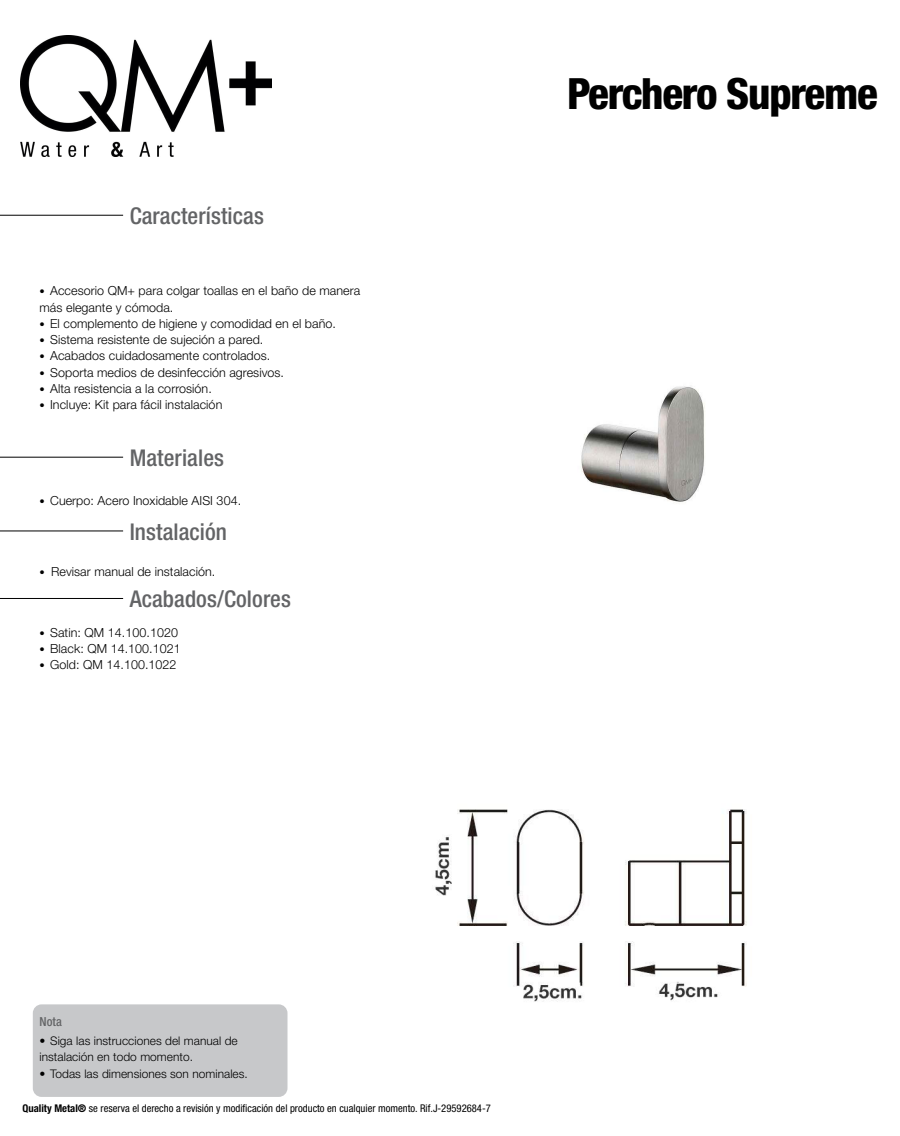
<style>
.page{position:relative;width:900px;height:1136px;background:#fff}
.page>*{position:absolute;margin:0;border:0;box-sizing:border-box;transform-origin:0 0}
.t1{font:800 condensed 43.12px "Helvetica Neue LT Std";letter-spacing:-.03em;color:#000}
.t2{font:500 condensed 23.12px "Helvetica Neue LT Std";letter-spacing:.005em;color:#636466}
.t3{font:300 12.5px/16.2px "Helvetica Neue LT Std";letter-spacing:.005em;color:#000}
.t4{font:500 condensed 12.5px "Helvetica Neue LT Std";color:#636466}
.t5{font:300 11.88px/16.2px "Helvetica Neue LT Std";letter-spacing:.005em;color:#000}
.t6{font:condensed 10.62px "Helvetica Neue LT Std";color:#000}
.s1{font-size:10.62px}
.s2{font-weight:700}
</style>
<div class="page">
<hr style="left:0;top:215px;width:123px;height:1px;background:#000">
<hr style="left:0;top:457px;width:123px;height:1px;background:#000">
<hr style="left:0;top:530px;width:123px;height:1px;background:#000">
<hr style="left:0;top:598px;width:123px;height:1px;background:#000">
<div style="left:33px;top:1004px;width:255px;height:93px;background:#c7c8ca;border-radius:9px"></div>
<img style="left:20px;top:35px;width:251px;height:121px">
<img style="left:581px;top:386px;width:124px;height:116px">
<img style="left:435px;top:809px;width:312px;height:193px">
<h2 class="t2" style="left:130px;top:202px;width:136px">Características</h2>
<p class="t3" style="left:40px;top:282px;width:322px"><span class="s1">•</span> Accesorio QM+ para colgar toallas en el baño de manera más elegante y cómoda.</p>
<p class="t3" style="left:40px;top:315px;width:298px"><span class="s1">•</span> El complemento de higiene y comodidad en el baño.</p>
<p class="t3" style="left:40px;top:331px;width:225px"><span class="s1">•</span> Sistema resistente de sujeción a pared.</p>
<p class="t3" style="left:40px;top:347px;width:232px"><span class="s1">•</span> Acabados cuidadosamente controlados.</p>
<p class="t3" style="left:40px;top:364px;width:246px"><span class="s1">•</span> Soporta medios de desinfección agresivos.</p>
<p class="t3" style="left:40px;top:380px;width:174px"><span class="s1">•</span> Alta resistencia a la corrosión.</p>
<p class="t3" style="left:40px;top:396px;width:184px"><span class="s1">•</span> Incluye: Kit para fácil instalación</p>
<h2 class="t2" style="left:130px;top:444px;width:96px">Materiales</h2>
<p class="t3" style="left:40px;top:492px;width:203px"><span class="s1">•</span> Cuerpo: Acero Inoxidable AISI 304.</p>
<h2 class="t2" style="left:130px;top:518px;width:99px">Instalación</h2>
<p class="t3" style="left:40px;top:563px;width:177px"><span class="s1">•</span> Revisar manual de instalación.</p>
<h2 class="t2" style="left:130px;top:585px;width:163px">Acabados/Colores</h2>
<p class="t3" style="left:40px;top:624px;width:140px"><span class="s1">•</span> Satin: QM 14.100.1020</p>
<p class="t3" style="left:40px;top:640px;width:143px"><span class="s1">•</span> Black: QM 14.100.1021</p>
<p class="t3" style="left:40px;top:656px;width:139px"><span class="s1">•</span> Gold: QM 14.100.1022</p>
<h1 class="t1" style="left:567px;top:67px;width:312px">Perchero Supreme</h1>
<p class="t4" style="left:40px;top:1013px;width:24px">Nota</p>
<p class="t5" style="left:40px;top:1032px;width:200px">• Siga las instrucciones del manual de instalación en todo momento.</p>
<p class="t5" style="left:40px;top:1065px;width:210px">• Todas las dimensiones son nominales.</p>
<p class="t6" style="left:22px;top:1102px;width:470px"><span class="s2">Quality Metal®</span> se reserva el derecho a revisión y modificación del producto en cualquier momento. Rif.J-29592684-7</p>
</div>
